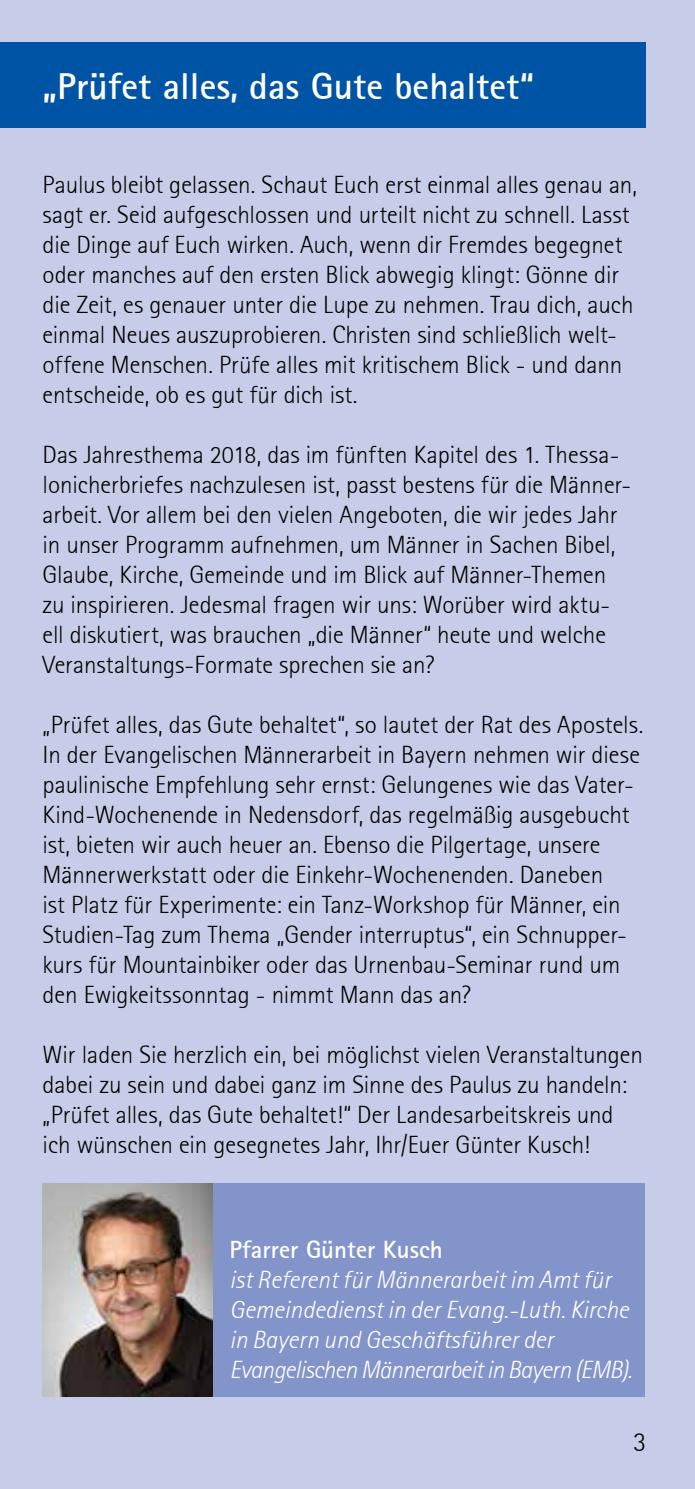
<style>
.page{position:relative;width:695px;height:1489px;background:#fff}
.page>*{position:absolute;margin:0;border:0;box-sizing:border-box;transform-origin:0 0}
.t1{font:37.5px "Rotis Sans Serif Bold 65";color:#fff}
.t2{font:27.5px "Rotis Sans Serif Light 45";color:#000}
.t3{font:25px/30px "Rotis Sans Serif Light 45";color:#000}
.t4{font:25px/30px "Rotis Sans Serif Light Italic 46";color:#fff}
.t5{font:25px "Rotis Sans Serif Bold 65";color:#fff}
</style>
<div class="page">
<div style="left:0;top:0;width:694px;height:1488px;background:#c7cde8"></div>
<div style="left:43px;top:1183px;width:602px;height:213px;background:#8394ca"></div>
<img style="left:43px;top:1183px;width:170px;height:213px">
<div style="left:0;top:43px;width:645px;height:85px;background:#0054a6"></div>
<h1 class="t1" style="left:43px;top:63px;width:493px">„Prüfet alles, das Gute behaltet“</h1>
<p class="t3" style="left:43px;top:169px;width:596px">Paulus bleibt gelassen. Schaut Euch erst einmal alles genau an, sagt er. Seid aufgeschlossen und urteilt nicht zu schnell. Lasst die Dinge auf Euch wirken. Auch, wenn dir Fremdes begegnet oder manches auf den ersten Blick abwegig klingt: Gönne dir die Zeit, es genauer unter die Lupe zu nehmen. Trau dich, auch einmal Neues auszuprobieren. Christen sind schließlich welt&shy;offene Menschen. Prüfe alles mit kritischem Blick - und dann entscheide, ob es gut für dich ist.</p>
<p class="t3" style="left:43px;top:439px;width:590px">Das Jahresthema 2018, das im fünften Kapitel des 1. Thessa&shy;lonicherbriefes nachzulesen ist, passt bestens für die Männer&shy;arbeit. Vor allem bei den vielen Angeboten, die wir jedes Jahr in unser Programm aufnehmen, um Männer in Sachen Bibel, Glaube, Kirche, Gemeinde und im Blick auf Männer-Themen zu inspirieren. Jedesmal fragen wir uns: Worüber wird aktu&shy;ell diskutiert, was brauchen „die Männer“ heute und welche Veranstaltungs-Formate sprechen sie an?</p>
<p class="t3" style="left:43px;top:709px;width:602px">„Prüfet alles, das Gute behaltet“, so lautet der Rat des Apostels.<br>In der Evangelischen Männerarbeit in Bayern nehmen wir diese paulinische Empfehlung sehr ernst: Gelungenes wie das Vater-Kind-Wochenende in Nedensdorf, das regelmäßig ausgebucht ist, bieten wir auch heuer an. Ebenso die Pilgertage, unsere Männerwerkstatt oder die Einkehr-Wochenenden. Daneben<br>ist Platz für Experimente: ein Tanz-Workshop für Männer, ein Studien-Tag zum Thema „Gender interruptus“, ein Schnupper&shy;kurs für Mountainbiker oder das Urnenbau-Seminar rund um den Ewigkeitssonntag - nimmt Mann das an?</p>
<p class="t3" style="left:43px;top:1039px;width:601px">Wir laden Sie herzlich ein, bei möglichst vielen Veranstaltungen dabei zu sein und dabei ganz im Sinne des Paulus zu handeln: „Prüfet alles, das Gute behaltet!“ Der Landesarbeitskreis und ich wünschen ein gesegnetes Jahr, Ihr/Euer Günter Kusch!</p>
<p class="t5" style="left:229px;top:1233px;width:214px">Pfarrer Günter Kusch</p>
<p class="t4" style="left:229px;top:1264px;width:404px">ist Referent für Männerarbeit im Amt für Gemeindedienst in der Evang.-Luth. Kirche in Bayern und Geschäftsführer der Evangelischen Männerarbeit in Bayern (EMB).</p>
<p class="t2" style="left:633px;top:1426px;width:15px">3</p>
</div>
